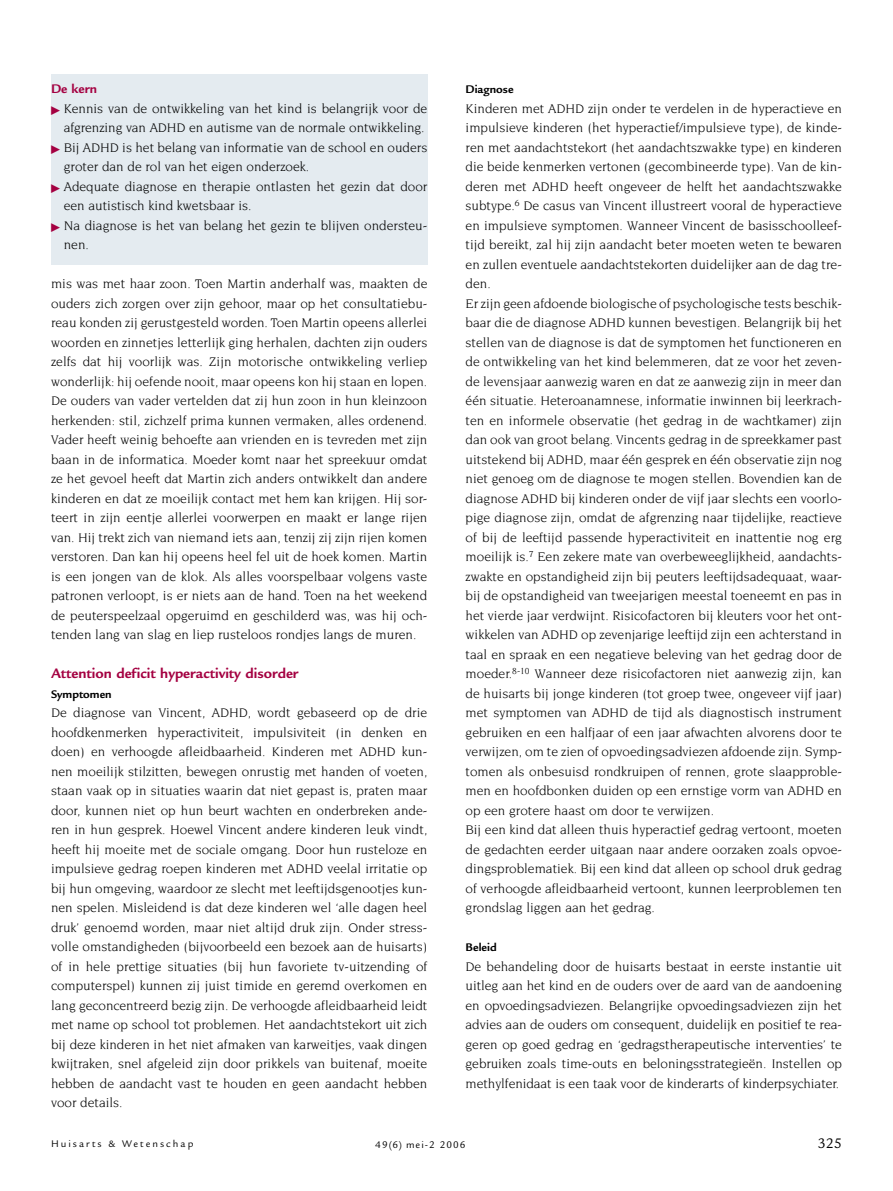
<style>
.page{position:relative;width:893px;height:1191px;background:#fff}
.page>*{position:absolute;margin:0;border:0;box-sizing:border-box;transform-origin:0 0}
.Kop1{font:700 15px "Legacy Sans";color:#a40041}
.t1{font:15px "Legacy Sans";color:#000}
.Blok{font:13.5px/19.5px "Novarese";color:#000;text-align:justify}
.Blokkop{font:700 13.5px "Legacy Sans";color:#a40041}
.Kop2{font:700 12px "Legacy Sans";color:#000}
.t2{font:10.5px "Legacy Sans";letter-spacing:.19em;color:#000}
.t3{font:10.5px "Legacy Sans";letter-spacing:.1em;color:#000}
</style>
<div class="page">
<div style="left:51px;top:74px;width:376px;height:191px;background:#e4ebf0"></div>
<p class="Blokkop" style="left:51px;top:81px;width:47px">De kern</p>
<p class="Blok" style="left:64px;top:98px;width:365px">Kennis van de ontwikkeling van het kind is belangrijk voor de afgrenzing van ADHD en autisme van de normale ontwikkeling.</p>
<p class="Blok" style="left:64px;top:137px;width:365px">Bij ADHD is het belang van informatie van de school en ouders groter dan de rol van het eigen onderzoek.</p>
<p class="Blok" style="left:64px;top:176px;width:365px">Adequate diagnose en therapie ontlasten het gezin dat door een autistisch kind kwetsbaar is.</p>
<p class="Blok" style="left:64px;top:215px;width:365px">Na diagnose is het van belang het gezin te blijven ondersteu&shy;nen.</p>
<p class="Blok" style="left:51px;top:274px;width:378px">mis was met haar zoon. Toen Martin anderhalf was, maakten de ouders zich zorgen over zijn gehoor, maar op het consultatiebu&shy;reau konden zij gerustgesteld worden. Toen Martin opeens allerlei woorden en zinnetjes letterlijk ging herhalen, dachten zijn ouders zelfs dat hij voorlijk was. Zijn motorische ontwikkeling verliep wonderlijk: hij oefende nooit, maar opeens kon hij staan en lopen.<br>De ouders van vader vertelden dat zij hun zoon in hun kleinzoon herkenden: stil, zichzelf prima kunnen vermaken, alles ordenend.<br>Vader heeft weinig behoefte aan vrienden en is tevreden met zijn baan in de informatica. Moeder komt naar het spreekuur omdat ze het gevoel heeft dat Martin zich anders ontwikkelt dan andere kinderen en dat ze moeilijk contact met hem kan krijgen. Hij sor&shy;teert in zijn eentje allerlei voorwerpen en maakt er lange rijen van. Hij trekt zich van niemand iets aan, tenzij zij zijn rijen komen verstoren. Dan kan hij opeens heel fel uit de hoek komen. Martin is een jongen van de klok. Als alles voorspelbaar volgens vaste patronen verloopt, is er niets aan de hand. Toen na het weekend de peuterspeelzaal opgeruimd en geschilderd was, was hij och&shy;tenden lang van slag en liep rusteloos rondjes langs de muren.</p>
<p class="Kop1" style="left:51px;top:665px;width:249px">Attention deficit hyperactivity disorder</p>
<p class="Kop2" style="left:51px;top:687px;width:62px">Symptomen</p>
<p class="Blok" style="left:51px;top:703px;width:378px">De diagnose van Vincent, ADHD, wordt gebaseerd op de drie hoofdkenmerken hyperactiviteit, impulsiviteit (in denken en doen) en verhoogde afleidbaarheid. Kinderen met ADHD kun&shy;nen moeilijk stilzitten, bewegen onrustig met handen of voeten, staan vaak op in situaties waarin dat niet gepast is, praten maar door, kunnen niet op hun beurt wachten en onderbreken ande&shy;ren in hun gesprek. Hoewel Vincent andere kinderen leuk vindt, heeft hij moeite met de sociale omgang. Door hun rusteloze en impulsieve gedrag roepen kinderen met ADHD veelal irritatie op bij hun omgeving, waardoor ze slecht met leeftijdsgenootjes kun&shy;nen spelen. Misleidend is dat deze kinderen wel ‘alle dagen heel druk’ genoemd worden, maar niet altijd druk zijn. Onder stress&shy;volle omstandigheden (bijvoorbeeld een bezoek aan de huisarts) of in hele prettige situaties (bij hun favoriete tv-uitzending of computerspel) kunnen zij juist timide en geremd overkomen en lang geconcentreerd bezig zijn. De verhoogde afleidbaarheid leidt met name op school tot problemen. Het aandachtstekort uit zich bij deze kinderen in het niet afmaken van karweitjes, vaak dingen kwijtraken, snel afgeleid zijn door prikkels van buitenaf, moeite hebben de aandacht vast te houden en geen aandacht hebben voor details.</p>
<p class="Kop2" style="left:466px;top:82px;width:50px">Diagnose</p>
<p class="Blok" style="left:466px;top:98px;width:378px">Kinderen met ADHD zijn onder te verdelen in de hyperactieve en impulsieve kinderen (het hyperactief/impulsieve type), de kinde&shy;ren met aandachtstekort (het aandachtszwakke type) en kinderen die beide kenmerken vertonen (gecombineerde type). Van de kin&shy;deren met ADHD heeft ongeveer de helft het aandachtszwakke subtype.<sup>6</sup> De casus van Vincent illustreert vooral de hyperactieve en impulsieve symptomen. Wanneer Vincent de basisschoolleef&shy;tijd bereikt, zal hij zijn aandacht beter moeten weten te bewaren en zullen eventuele aandachtstekorten duidelijker aan de dag tre&shy;den.</p>
<p class="Blok" style="left:466px;top:293px;width:378px">Er zijn geen afdoende biologische of psychologische tests beschik&shy;baar die de diagnose ADHD kunnen bevestigen. Belangrijk bij het stellen van de diagnose is dat de symptomen het functioneren en de ontwikkeling van het kind belemmeren, dat ze voor het zeven&shy;de levensjaar aanwezig waren en dat ze aanwezig zijn in meer dan één situatie. Heteroanamnese, informatie inwinnen bij leerkrach&shy;ten en informele observatie (het gedrag in de wachtkamer) zijn dan ook van groot belang. Vincents gedrag in de spreekkamer past uitstekend bij ADHD, maar één gesprek en één observatie zijn nog niet genoeg om de diagnose te mogen stellen. Bovendien kan de diagnose ADHD bij kinderen onder de vijf jaar slechts een voorlo&shy;pige diagnose zijn, omdat de afgrenzing naar tijdelijke, reactieve of bij de leeftijd passende hyperactiviteit en inattentie nog erg moeilijk is.<sup>7</sup> Een zekere mate van overbeweeglijkheid, aandachts&shy;zwakte en opstandigheid zijn bij peuters leeftijdsadequaat, waar&shy;bij de opstandigheid van tweejarigen meestal toeneemt en pas in het vierde jaar verdwijnt. Risicofactoren bij kleuters voor het ont&shy;wikkelen van ADHD op zevenjarige leeftijd zijn een achterstand in taal en spraak en een negatieve beleving van het gedrag door de moeder.<sup>8-10</sup> Wanneer deze risicofactoren niet aanwezig zijn, kan de huisarts bij jonge kinderen (tot groep twee, ongeveer vijf jaar) met symptomen van ADHD de tijd als diagnostisch instrument gebruiken en een halfjaar of een jaar afwachten alvorens door te verwijzen, om te zien of opvoedingsadviezen afdoende zijn. Symp&shy;tomen als onbesuisd rondkruipen of rennen, grote slaapproble&shy;men en hoofdbonken duiden op een ernstige vorm van ADHD en op een grotere haast om door te verwijzen.</p>
<p class="Blok" style="left:466px;top:820px;width:378px">Bij een kind dat alleen thuis hyperactief gedrag vertoont, moeten de gedachten eerder uitgaan naar andere oorzaken zoals opvoe&shy;dingsproblematiek. Bij een kind dat alleen op school druk gedrag of verhoogde afleidbaarheid vertoont, kunnen leerproblemen ten grondslag liggen aan het gedrag.</p>
<p class="Kop2" style="left:466px;top:940px;width:33px">Beleid</p>
<p class="Blok" style="left:466px;top:956px;width:378px">De behandeling door de huisarts bestaat in eerste instantie uit uitleg aan het kind en de ouders over de aard van de aandoening en opvoedingsadviezen. Belangrijke opvoedingsadviezen zijn het advies aan de ouders om consequent, duidelijk en positief te rea&shy;geren op goed gedrag en ‘gedragstherapeutische interventies’ te gebruiken zoals time-outs en beloningsstrategieën. Instellen op methylfenidaat is een taak voor de kinderarts of kinderpsychiater.</p>
<p class="t2" style="left:51px;top:1138px;width:144px">Huisarts &amp; Wetenschap</p>
<p class="t3" style="left:375px;top:1138px;width:92px">49(6) mei-2 2006</p>
<p class="t1" style="left:818px;top:1134px;width:26px">325</p>
</div>
